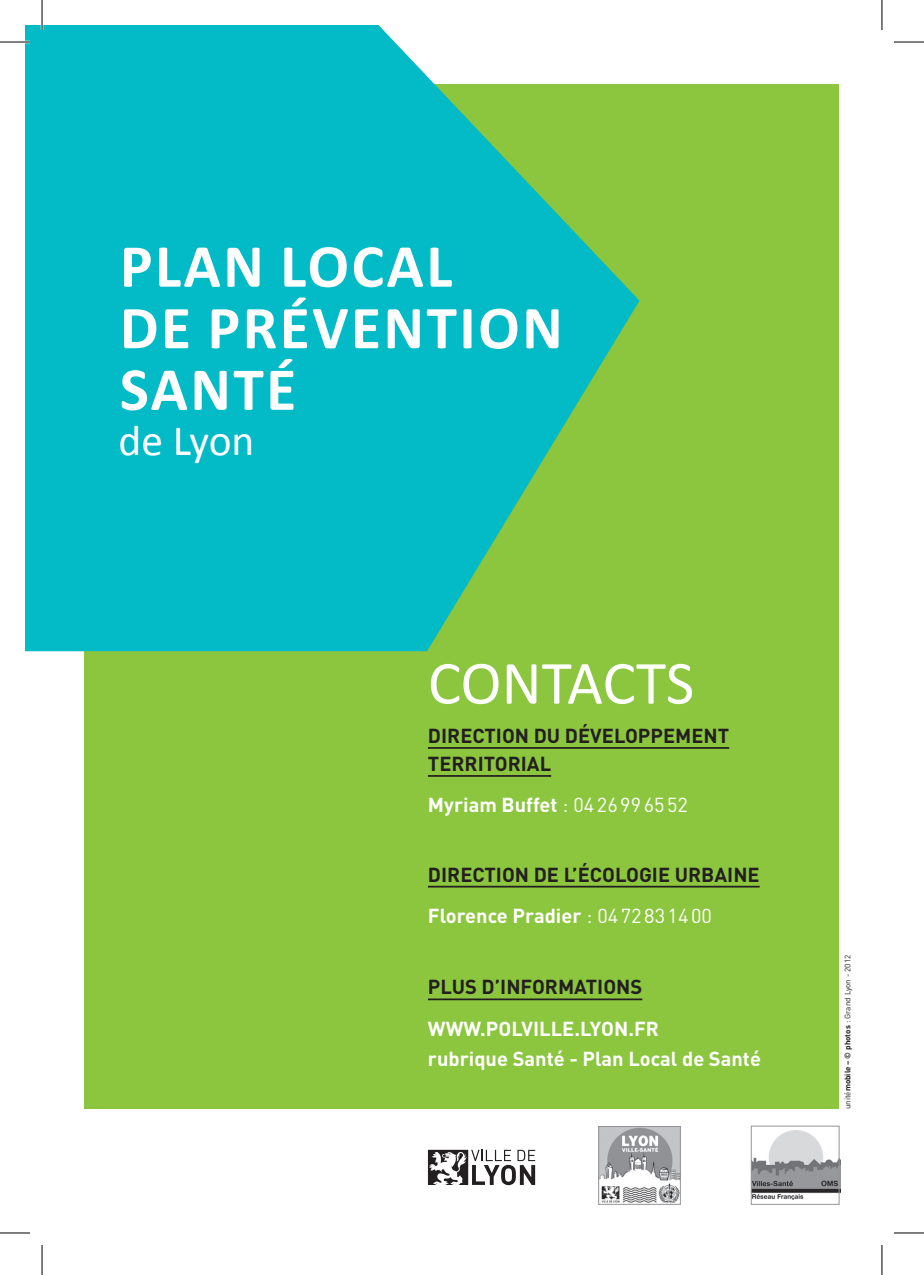
<style>
.page{position:relative;width:924px;height:1275px;background:#fff}
.page>*{position:absolute;margin:0;border:0;box-sizing:border-box;transform-origin:0 0}
.t1{font:62px "Calibri";letter-spacing:-.005em;color:#fff}
.t2{font:700 61.6px/61.6px "Calibri";letter-spacing:.04em;color:#fff}
.t3{font:43.4px "Calibri";color:#fff}
.t4{font:700 20px/28px "DIN";color:#231f20}
.t5{font:700 20px/30px "DIN";color:#fff}
.t6{font:8px "DIN";color:#231f20}
.s1{font-weight:400}
.s2{color:#fff}
.s3{font-weight:400;color:#fff}
.s4{font-weight:700}
</style>
<div class="page">
<div style="left:85px;top:85px;width:754px;height:1024px;background:#8bc63e"></div>
<hr style="left:428px;top:747px;width:300px;height:2px;background:#231f20">
<hr style="left:428px;top:775px;width:123px;height:2px;background:#231f20">
<hr style="left:428px;top:885px;width:331px;height:2px;background:#231f20">
<hr style="left:428px;top:998px;width:214px;height:2px;background:#231f20">
<svg style="left:25px;top:25px;width:614px;height:626px;fill:#03bac7"></svg>
<img style="left:752px;top:1130px;width:88px;height:69px">
<div style="left:750px;top:1125px;width:89px;height:79px;border:1px solid #939598"></div>
<svg style="left:428px;top:1149px;width:107px;height:36px"></svg>
<img style="left:600px;top:1128px;width:78px;height:74px">
<div style="left:598px;top:1126px;width:82px;height:78px;border:1px solid #939598"></div>
<hr style="left:0;top:41px;width:30px;height:2px;background:#fff">
<hr style="left:41px;top:0;width:2px;height:30px;background:#fff">
<hr style="left:0;top:42px;width:30px;height:1px;background:#000">
<hr style="left:893px;top:42px;width:30px;height:1px;background:#000">
<hr style="left:0;top:1232px;width:30px;height:1px;background:#000">
<hr style="left:893px;top:1232px;width:30px;height:1px;background:#000">
<hr style="left:42px;top:0;width:1px;height:30px;background:#000">
<hr style="left:42px;top:1245px;width:1px;height:30px;background:#000">
<hr style="left:881px;top:0;width:1px;height:30px;background:#000">
<hr style="left:881px;top:1245px;width:1px;height:30px;background:#000">
<h2 class="t2" style="left:120px;top:232px;width:227px">PLAN LOCA</h2>
<h2 class="t2" style="left:120px;top:232px;width:444px;text-indent:306px">L<br>DE PRÉVENTION<br>SANTÉ</h2>
<h3 class="t3" style="left:119px;top:414px;width:137px">DE LYON</h3>
<h1 class="t1" style="left:428px;top:644px;width:268px">CONTACTS</h1>
<p class="t4" style="left:428px;top:721px;width:302px">DIRECTION DU DÉVELOPPEMENT<br>TERRITORIAL</p>
<p class="t5" style="left:428px;top:789px;width:261px">MYRIAM BUFFET <span class="s1">: 0426996552</span></p>
<p class="t4" style="left:428px;top:853px;width:333px;line-height:41.4px">DIRECTION DE L’ÉCOLOGIE URBAINE<br><span class="s2">FLORENCE PRADIER</span> <span class="s3">: 0472831400</span></p>
<p class="t4" style="left:428px;top:972px;width:216px">PLUS D’INFORMATIONS</p>
<p class="t5" style="left:428px;top:1012px;width:334px">WWW.POLVILLE.LYON.FR<br>RUBRIQUE SANTÉ - PLAN LOCAL DE SANTÉ</p>
<p class="t6" style="left:842px;top:1109px;width:156px;rotate:-90deg">unité<span class="s4">MOBILE – © PHOTOS</span> : Grand Lyon - 2012</p>
</div>
